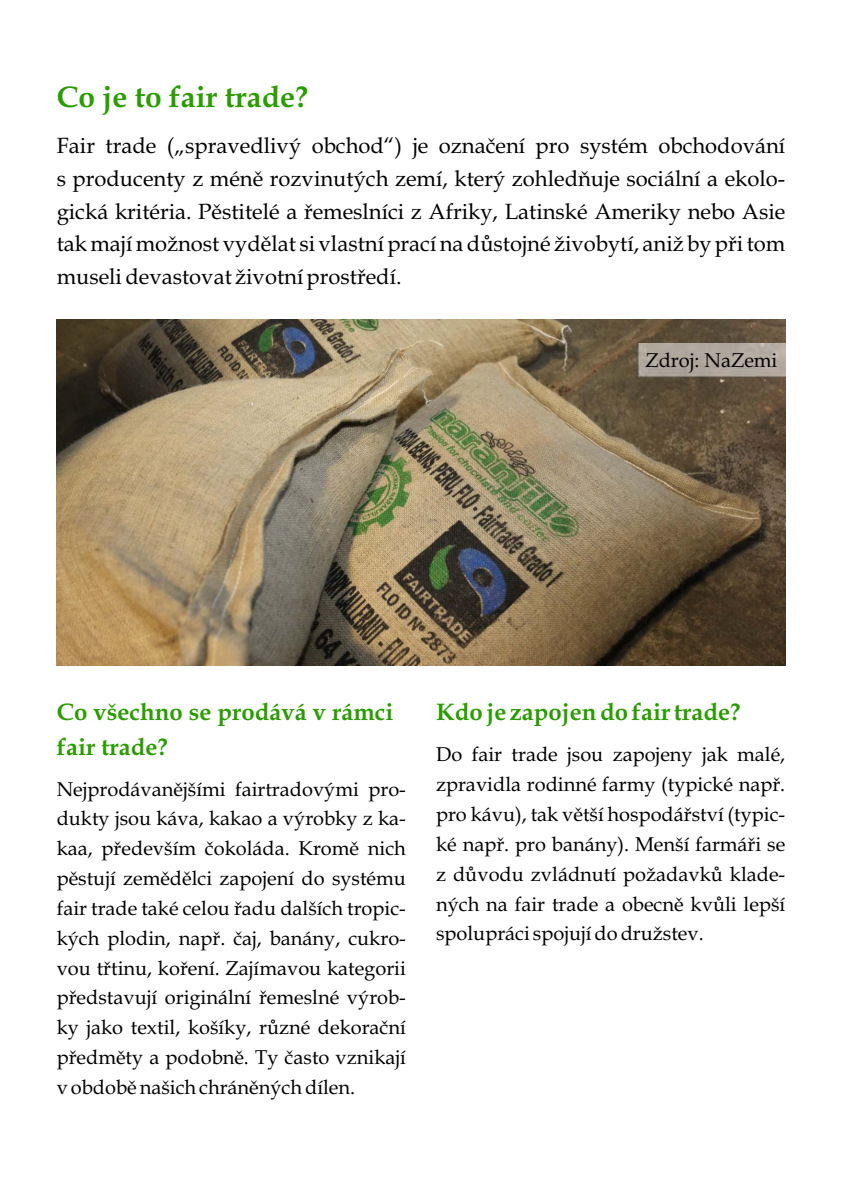
<style>
.page{position:relative;width:842px;height:1191px;background:#fff}
.page>*{position:absolute;margin:0;border:0;box-sizing:border-box;transform-origin:0 0}
.t1{font:700 30px "Book Antiqua";color:#2b9c00}
.t2{font:700 24px/34.2px "Book Antiqua";color:#2b9c00}
.t3{font:22px/32.8px "Book Antiqua";color:#000;text-align:justify}
.t4{font:20px/29.8px "Book Antiqua";color:#000;text-align:justify}
</style>
<div class="page">
<img style="left:57px;top:319px;width:728px;height:347px">
<img style="left:637px;top:343px;width:148px;height:34px">
<h1 class="t1" style="left:57px;top:85px;width:253px">Co je to fair trade?</h1>
<p class="t3" style="left:57px;top:132px;width:730px">Fair trade („spravedlivý obchod“) je oznaèení pro systém obchodování s producenty z ménì rozvinutých zemí, který zohledòuje sociální a ekolo&shy;gická kritéria. Pìstitelé a øemeslníci z Afriky, Latinské Ameriky nebo Asie tak mají možnost vydìlat si vlastní prací na dùstojné živobytí, aniž by pøi tom museli devastovat životní prostøedí.</p>
<p class="t4" style="left:645px;top:347px;width:134px">Zdroj: NaZemi</p>
<p class="t2" style="left:57px;top:698px;width:338px">Co všechno se prodává v rámci fair trade?</p>
<p class="t4" style="left:57px;top:776px;width:351px">Nejprodávanìjšími fairtradovými pro&shy;dukty jsou káva, kakao a výrobky z ka&shy;kaa, pøedevším èokoláda. Kromì nich pìstují zemìdìlci zapojení do systému fair trade také celou øadu dalších tropic&shy;kých plodin, napø. èaj, banány, cukro&shy;vou tøtinu, koøení. Zajímavou kategorii pøedstavují originální øemeslné výrob&shy;ky jako textil, košíky, rùzné dekoraèní pøedmìty a podobnì. Ty èasto vznikají v obdobì našich chránìných dílen.</p>
<p class="t2" style="left:436px;top:698px;width:306px">Kdo je zapojen do fair trade?</p>
<p class="t4" style="left:436px;top:742px;width:351px">Do fair trade jsou zapojeny jak malé, zpravidla rodinné farmy (typické napø. pro kávu), tak vìtší hospodáøství (typic&shy;ké napø. pro banány). Menší farmáøi se z dùvodu zvládnutí požadavkù klade&shy;ných na fair trade a obecnì kvùli lepší spolupráci spojují do družstev.</p>
</div>
